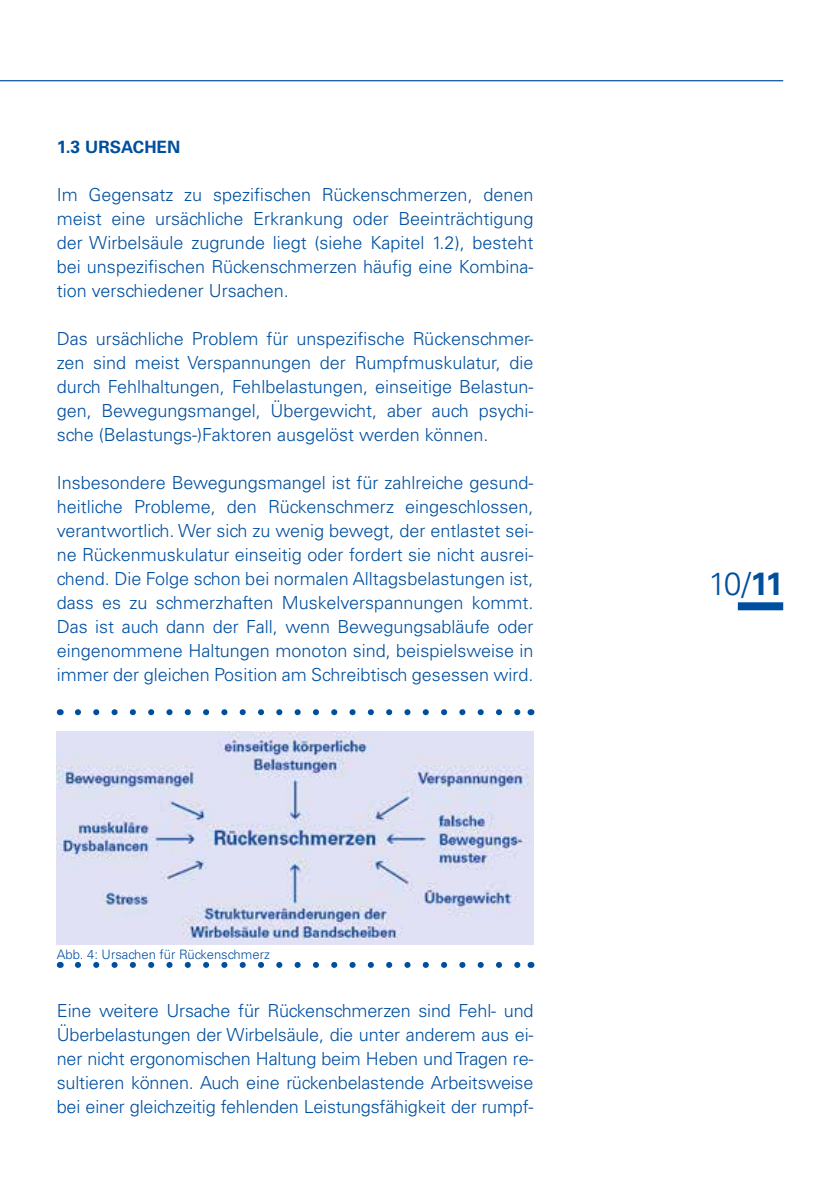
<style>
.page{position:relative;width:840px;height:1191px;background:#fff}
.page>*{position:absolute;margin:0;border:0;box-sizing:border-box;transform-origin:0 0}
.t1{font:300 32px "Univers LT Std";color:#004f9f}
.t2{font:300 18px/24px "Univers LT Std";color:#004f9f;text-align:justify}
.t3{font:700 17px "Univers LT Std";color:#004f9f}
.t4{font:300 13px "Univers LT Std";color:#004f9f}
.s1{font-size:17.6px}
.s2{font-weight:700}
</style>
<div class="page">
<hr style="left:0;top:80px;width:782px;height:1px;background:#004f9f">
<img style="left:57px;top:731px;width:476px;height:213px">
<svg style="left:78px;top:709px;width:443px;height:6px"></svg>
<svg style="left:78px;top:962px;width:443px;height:6px"></svg>
<div style="left:737px;top:602px;width:45px;height:8px;background:#004f9f"></div>
<p class="t3" style="left:57px;top:137px;width:125px"><span class="s1">1.3</span> URSACHEN</p>
<p class="t2" style="left:57px;top:182px;width:478px">Im Gegensatz zu spezifischen Rückenschmerzen, denen meist eine ursächliche Erkrankung oder Beeinträchtigung der Wirbelsäule zugrunde liegt (siehe Kapitel 1.2), besteht bei unspezifischen Rückenschmerzen häufig eine Kombina&shy;tion verschiedener Ursachen.</p>
<p class="t2" style="left:57px;top:326px;width:478px">Das ursächliche Problem für unspezifische Rückenschmer&shy;zen sind meist Verspannungen der Rumpfmuskulatur, die durch Fehlhaltungen, Fehlbelastungen, einseitige Belastun&shy;gen, Bewegungsmangel, Übergewicht, aber auch psychi&shy;sche (Belastungs-)Faktoren ausgelöst werden können.</p>
<p class="t2" style="left:57px;top:470px;width:478px">Insbesondere Bewegungsmangel ist für zahlreiche gesund&shy;heitliche Probleme, den Rückenschmerz eingeschlossen, verantwortlich. Wer sich zu wenig bewegt, der entlastet sei&shy;ne Rückenmuskulatur einseitig oder fordert sie nicht ausrei&shy;chend. Die Folge schon bei normalen Alltagsbelastungen ist, dass es zu schmerzhaften Muskelverspannungen kommt.<br>Das ist auch dann der Fall, wenn Bewegungsabläufe oder eingenommene Haltungen monoton sind, beispielsweise in immer der gleichen Position am Schreibtisch gesessen wird.</p>
<p class="t4" style="left:57px;top:946px;width:215px">Abb. 4: Ursachen für Rückenschmerz</p>
<p class="t2" style="left:57px;top:998px;width:478px">Eine weitere Ursache für Rückenschmerzen sind Fehl- und Überbelastungen der Wirbelsäule, die unter anderem aus ei&shy;ner nicht ergonomischen Haltung beim Heben und Tragen re&shy;sultieren können. Auch eine rückenbelastende Arbeitsweise bei einer gleichzeitig fehlenden Leistungsfähigkeit der rumpf-</p>
<h1 class="t1" style="left:708px;top:564px;width:76px">10/<span class="s2">11</span></h1>
</div>
